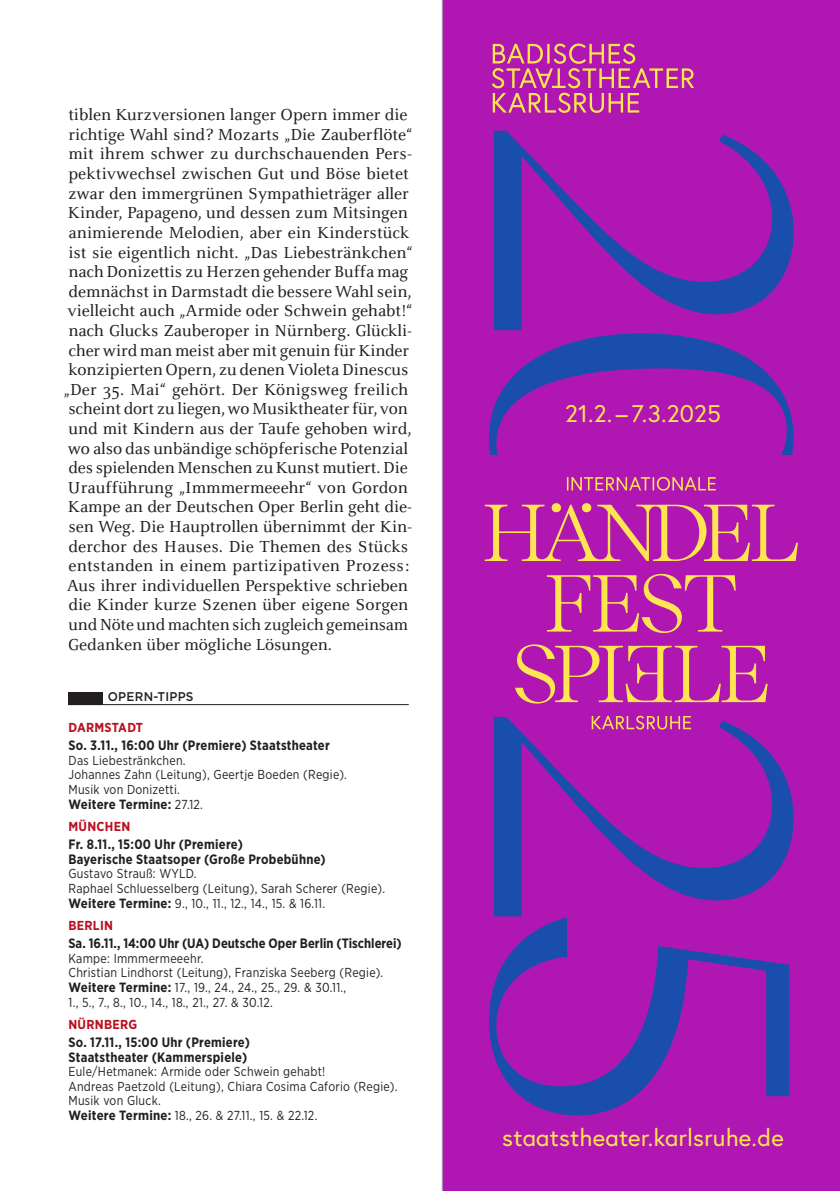
<style>
.page{position:relative;width:840px;height:1191px;background:#fff}
.page>*{position:absolute;margin:0;border:0;box-sizing:border-box;transform-origin:0 0}
.t1{font:24px "Europa";letter-spacing:.01em;color:#ffe650}
.t2{font:16.8px "Celeste Small Text";letter-spacing:-.005em;color:#231f20;scale:.94 1}
.t3{font:16.8px "Celeste Small Text";letter-spacing:-.005em;color:#231f20;scale:.93 1}
.t4{font:700 13.6px/14.6px "Gotham Narrow";letter-spacing:.02em;color:#231f20;scale:.95 1}
.t5{font:700 13.6px "Gotham Narrow";color:#231f20;scale:.95 1}
.t6{font:700 13.4px "Gotham Narrow";letter-spacing:.02em;color:#231f20}
.t7{font:13px/14.6px "Gotham Narrow";letter-spacing:.02em;color:#231f20;scale:.95 1}
.t8{font:700 13px "Gotham Narrow";letter-spacing:.02em;color:#ba1021}
.t9{font:500 12.6px "Gotham";letter-spacing:.02em;color:#231f20;scale:.95 1}
.s1{font-weight:400;font-size:13px}
.s2{font-weight:700;font-size:13.4px}
</style>
<div class="page">
<div style="left:68px;top:692px;width:34px;height:12px;background:#231f20"></div>
<hr style="left:68px;top:704px;width:340px;height:1px;background:#231f20">
<svg style="left:441px;top:0;width:398px;height:1191px;background:#a023ae"></svg>
<p class="t2" style="left:68px;top:106px;width:362px">tiblen Kurzversionen langer Opern immer die</p>
<p class="t2" style="left:68px;top:125px;width:367px">richtige Wahl sind? Mozarts „Die Zauberflöte“</p>
<p class="t2" style="left:68px;top:145px;width:366px">mit ihrem schwer zu durchschauenden Pers-</p>
<p class="t2" style="left:68px;top:164px;width:363px">pektivwechsel zwischen Gut und Böse bietet</p>
<p class="t2" style="left:68px;top:184px;width:364px">zwar den immergrünen Sympathieträger aller</p>
<p class="t2" style="left:68px;top:204px;width:363px">Kinder, Papageno, und dessen zum Mitsingen</p>
<p class="t2" style="left:68px;top:223px;width:364px">animierende Melodien, aber ein Kinderstück</p>
<p class="t2" style="left:68px;top:243px;width:368px">ist sie eigentlich nicht. „Das Liebestränkchen“</p>
<p class="t2" style="left:68px;top:262px;width:363px">nach Donizettis zu Herzen gehender Buffa mag</p>
<p class="t2" style="left:68px;top:282px;width:366px">demnächst in Darmstadt die bessere Wahl sein,</p>
<p class="t2" style="left:68px;top:302px;width:368px">vielleicht auch „Armide oder Schwein gehabt!“</p>
<p class="t2" style="left:68px;top:321px;width:366px">nach Glucks Zauberoper in Nürnberg. Glückli-</p>
<p class="t3" style="left:69px;top:341px;width:367px">cher wird man meist aber mit genuin für Kinder</p>
<p class="t2" style="left:68px;top:360px;width:363px">konzipierten Opern, zu denen Violeta Dinescus</p>
<p class="t2" style="left:63px;top:380px;width:368px">„Der 35. Mai“ gehört. Der Königsweg freilich</p>
<p class="t3" style="left:68px;top:400px;width:366px">scheint dort zu liegen, wo Musiktheater für, von</p>
<p class="t2" style="left:68px;top:419px;width:366px">und mit Kindern aus der Taufe gehoben wird,</p>
<p class="t2" style="left:68px;top:439px;width:363px">wo also das unbändige schöpferische Potenzial</p>
<p class="t3" style="left:68px;top:458px;width:366px">des spielenden Menschen zu Kunst mutiert. Die</p>
<p class="t2" style="left:68px;top:478px;width:363px">Uraufführung „Immmermeeehr“ von Gordon</p>
<p class="t2" style="left:68px;top:498px;width:367px">Kampe an der Deutschen Oper Berlin geht die-</p>
<p class="t2" style="left:68px;top:517px;width:366px">sen Weg. Die Hauptrollen übernimmt der Kin-</p>
<p class="t2" style="left:68px;top:537px;width:362px">derchor des Hauses. Die Themen des Stücks</p>
<p class="t2" style="left:69px;top:556px;width:364px">entstanden in einem partizipativen Prozess:</p>
<p class="t2" style="left:67px;top:576px;width:364px">Aus ihrer individuellen Perspektive schrieben</p>
<p class="t2" style="left:68px;top:596px;width:363px">die Kinder kurze Szenen über eigene Sorgen</p>
<p class="t3" style="left:68px;top:615px;width:366px">und Nöte und machten sich zugleich gemeinsam</p>
<p class="t2" style="left:68px;top:635px;width:282px">Gedanken über mögliche Lösungen.</p>
<p class="t9" style="left:108px;top:688px;width:92px">OPERN-TIPPS</p>
<p class="t8" style="left:68px;top:719px;width:76px">DARMSTADT</p>
<p class="t4" style="left:68px;top:738px;width:276px">So. 3.11., 16:00 Uhr (Premiere) Staatstheater</p>
<p class="t7" style="left:68px;top:752px;width:294px">Das Liebestränkchen.<br>Johannes Zahn (Leitung), Geertje Boeden (Regie).<br>Musik von Donizetti.</p>
<p class="t6" style="left:68px;top:795px;width:136px">Weitere Termine: <span class="s1">27.12.</span></p>
<p class="t8" style="left:68px;top:818px;width:63px">MÜNCHEN</p>
<p class="t4" style="left:68px;top:837px;width:272px">Fr. 8.11., 15:00 Uhr (Premiere)<br>Bayerische Staatsoper (Große Probebühne)</p>
<p class="t7" style="left:68px;top:866px;width:334px">Gustavo Strauß: WYLD.<br>Raphael Schluesselberg (Leitung), Sarah Scherer (Regie).<br><span class="s2">Weitere Termine:</span> 9., 10., 11., 12., 14., 15. &amp; 16.11.</p>
<p class="t8" style="left:68px;top:917px;width:46px">BERLIN</p>
<p class="t5" style="left:68px;top:934px;width:352px">Sa. 16.11., 14:00 Uhr (UA) Deutsche Oper Berlin (Tischlerei)</p>
<p class="t7" style="left:68px;top:950px;width:333px">Kampe: Immmermeeehr.<br>Christian Lindhorst (Leitung), Franziska Seeberg (Regie).<br><span class="s2">Weitere Termine:</span> 17., 19., 24., 24., 25., 29. &amp; 30.11.,<br>1., 5., 7., 8., 10., 14., 18., 21., 27. &amp; 30.12.</p>
<p class="t8" style="left:68px;top:1015px;width:70px">NÜRNBERG</p>
<p class="t4" style="left:68px;top:1034px;width:192px">So. 17.11., 15:00 Uhr (Premiere)<br>Staatstheater (Kammerspiele)</p>
<p class="t7" style="left:68px;top:1064px;width:347px">Eule/Hetmanek: Armide oder Schwein gehabt!<br>Andreas Paetzold (Leitung), Chiara Cosima Caforio (Regie).<br>Musik von Gluck.<br><span class="s2">Weitere Termine:</span> 18., 26. &amp; 27.11., 15. &amp; 22.12.</p>
<h1 class="t1" style="left:564px;top:398px;width:157px">21.2. – 7.3.2025</h1>
<h1 class="t1" style="left:502px;top:1121px;width:283px">staatstheater.karlsruhe.de</h1>
</div>
